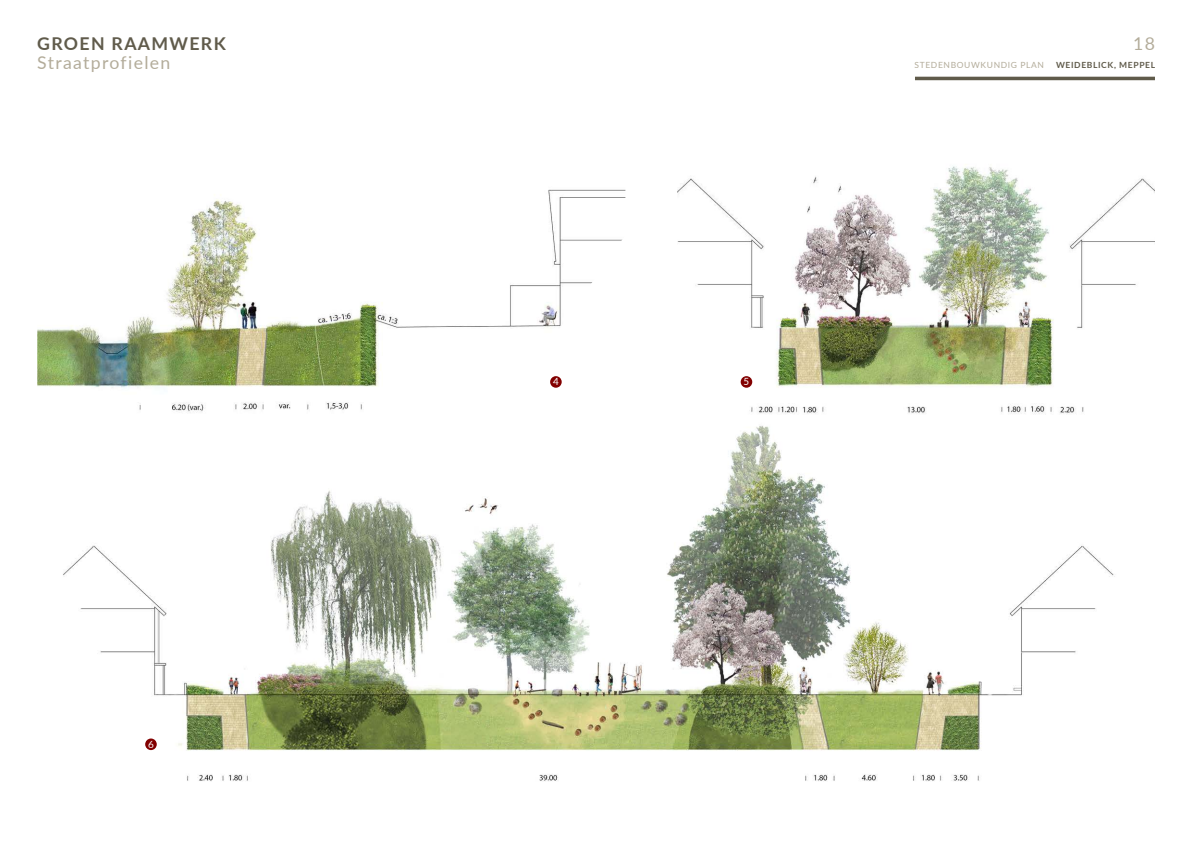
<style>
.page{position:relative;width:1191px;height:842px;background:#fff}
.page>*{position:absolute;margin:0;border:0;box-sizing:border-box;transform-origin:0 0}
.t1{font:17.7px "Lato";letter-spacing:.075em;color:#b3ac9a}
.t2{font:700 17.7px "Lato";letter-spacing:.075em;color:#605b4b}
.t3{font:9.9px "Lato";color:#fff}
.t4{font:8.5px "Lato";letter-spacing:.075em;color:#b3ac9a}
.t5{font:700 8.5px "Lato";letter-spacing:.075em;color:#605b4b}
</style>
<div class="page">
<img style="left:63px;top:425px;width:1052px;height:356px">
<img style="left:677px;top:166px;width:478px;height:248px">
<img style="left:37px;top:189px;width:588px;height:224px">
<div style="left:145px;top:738px;width:12px;height:12px;background:#820000;border-radius:50%"></div>
<div style="left:550px;top:376px;width:11px;height:12px;background:#820000;border-radius:50%"></div>
<div style="left:740px;top:376px;width:12px;height:12px;background:#820000;border-radius:50%"></div>
<hr style="left:915px;top:77px;width:240px;height:3px;background:#605b4b">
<h1 class="t2" style="left:37px;top:31px;width:190px">GROEN RAAMWERK</h1>
<h1 class="t1" style="left:37px;top:50px;width:135px">Straatprofielen</h1>
<p class="t3" style="left:148px;top:737px;width:7px">6</p>
<p class="t3" style="left:553px;top:375px;width:7px">4</p>
<p class="t3" style="left:743px;top:375px;width:7px">5</p>
<h1 class="t1" style="left:1133px;top:31px;width:23px">18</h1>
<p class="t4" style="left:914px;top:59px;width:131px">STEDENBOUWKUNDIG PLAN</p>
<p class="t5" style="left:1056px;top:59px;width:101px">WEIDEBLICK, MEPPEL</p>
</div>
